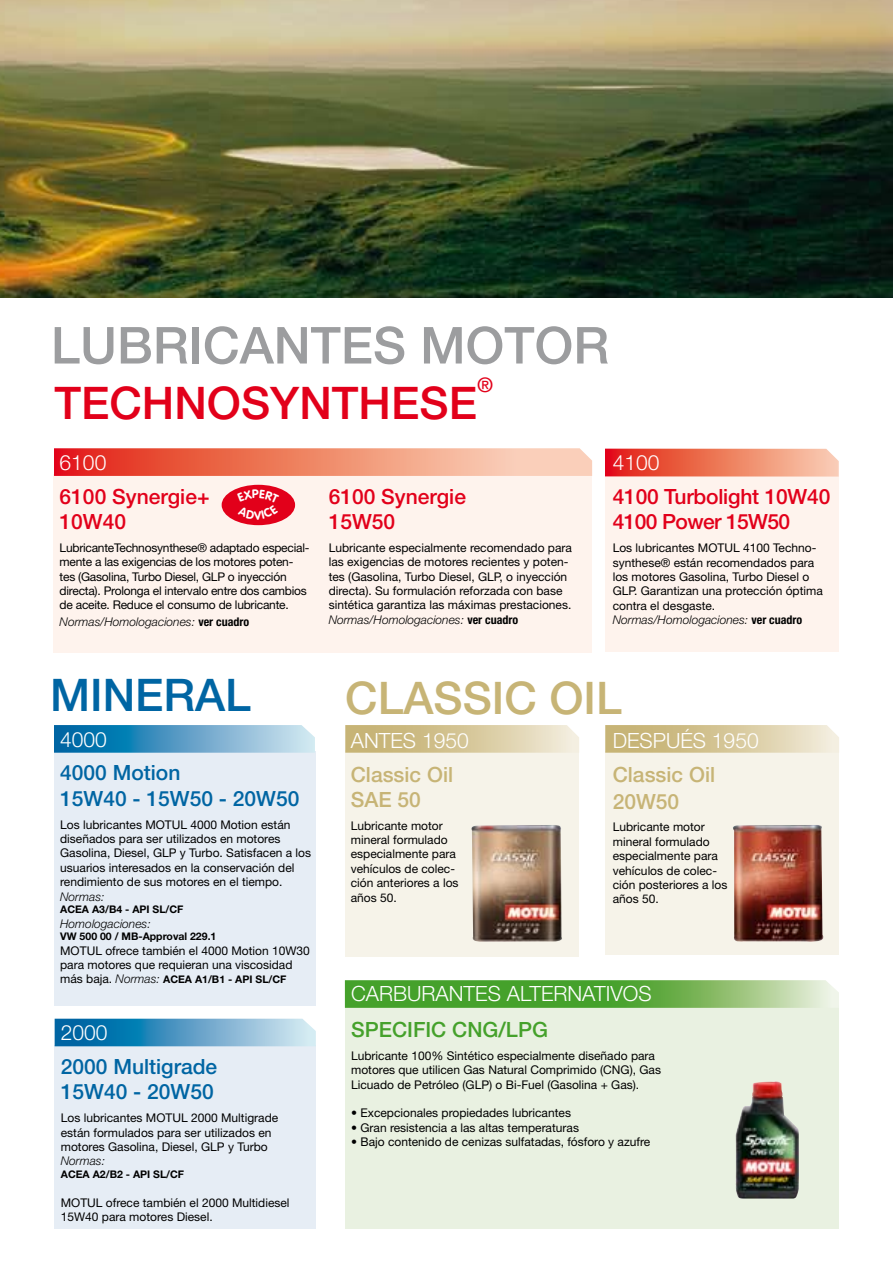
<style>
.page{position:relative;width:893px;height:1263px;background:#fff}
.page>*{position:absolute;margin:0;border:0;box-sizing:border-box;transform-origin:0 0}
.t1{font:500 51px "Helvetica Neue";color:#9c9d9f}
.t2{font:500 45px "Helvetica Neue";color:#e2001a}
.t3{font:500 45px "Helvetica Neue";color:#c7b476}
.t4{font:500 45px "Helvetica Neue";color:#0065a3}
.t5{font:500 21px/25.2px "Helvetica Neue";color:#e2001a}
.t6{font:300 21px "Helvetica Neue";color:#fff}
.t7{font:500 21px/25.2px "Helvetica Neue";color:#0065a3}
.t8{font:500 21px/25.2px "Helvetica Neue";color:#c7b476}
.t9{font:500 21px "Helvetica Neue";color:#45a12b}
.t10{font:500 20.1px "Helvetica Neue";color:#e2001a}
.t11{font:12px/14.4px "Helvetica Neue";color:#000}
.t12{font:12px/14.4px "Helvetica Neue";letter-spacing:-.02em;color:#000}
.t13{font:italic 300 12px "Helvetica Neue";color:#000}
.t14{font:700 10.5px "Helvetica Neue";color:#000}
.s1{font-weight:700;font-style:normal;font-stretch:condensed}
.s2{font-weight:300;font-style:italic}
.s3{font-weight:700;font-stretch:condensed}
.s4{font-weight:400;font-size:12px}
.s5{font-weight:300;font-style:italic;font-size:12px}
</style>
<div class="page">
<div style="left:53px;top:474px;width:539px;height:178px;background:#fef3ed"></div>
<svg style="left:54px;top:448px;width:538px;height:28px;background:#ef876f"></svg>
<div style="left:605px;top:476px;width:234px;height:176px;background:#fef3ed"></div>
<div style="left:605px;top:752px;width:234px;height:203px;background:#f6f3e9"></div>
<img style="left:733px;top:825px;width:91px;height:117px">
<div style="left:345px;top:750px;width:234px;height:207px;background:#f6f3e9"></div>
<svg style="left:345px;top:725px;width:234px;height:28px;background:#d8ca9e"></svg>
<img style="left:471px;top:825px;width:91px;height:117px">
<svg style="left:605px;top:725px;width:234px;height:28px;background:#d8ca9e"></svg>
<div style="left:345px;top:1005px;width:494px;height:224px;background:#e9f1e1"></div>
<svg style="left:345px;top:980px;width:494px;height:28px;background:#6bb151"></svg>
<svg style="left:605px;top:449px;width:234px;height:28px;background:#ed7a62"></svg>
<div style="left:54px;top:752px;width:262px;height:254px;background:#e6edf5"></div>
<svg style="left:54px;top:725px;width:261px;height:28px;background:#5ca1c8"></svg>
<div style="left:55px;top:1045px;width:261px;height:184px;background:#e6edf5"></div>
<svg style="left:55px;top:1019px;width:261px;height:27px;background:#589ec6"></svg>
<img style="left:0;top:0;width:892px;height:298px">
<div style="left:222px;top:485px;width:73px;height:40px;background:#e2001a;border-radius:50%"></div>
<img style="left:736px;top:1081px;width:63px;height:117px">
<svg style="left:233px;top:489px;width:50px;height:37px"></svg>
<h1 class="t1" style="left:51px;top:315px;width:99px">lubricant</h1>
<h1 class="t1" style="left:341px;top:315px;width:270px">Es MOTOR</h1>
<h3 class="t10" style="left:477px;top:373px;width:18px">®</h3>
<h2 class="t2" style="left:54px;top:376px;width:424px">TECHNOSYNTHESE</h2>
<h3 class="t6" style="left:60px;top:450px;width:48px">6100</h3>
<h3 class="t5" style="left:60px;top:483px;width:151px">6100 Synergie+<br>10W40</h3>
<p class="t12" style="left:60px;top:540px;width:251px">LubricanteTechnosynthese® adaptado especial&shy;mente a las exigencias de los motores poten&shy;tes (Gasolina, Turbo Diesel, GLP o inyección directa). Prolonga el intervalo entre dos cambios de aceite. Reduce el consumo de lubricante.</p>
<p class="t13" style="left:60px;top:614px;width:191px">Normas/Homologaciones: <span class="s1">ver cuadro</span></p>
<h3 class="t5" style="left:329px;top:483px;width:139px">6100 Synergie<br>15W50</h3>
<p class="t11" style="left:329px;top:540px;width:245px">Lubricante especialmente recomendado para las exigencias de motores recientes y poten&shy;tes (Gasolina, Turbo Diesel, GLP, o inyección directa). Su formulación reforzada con base sintética garantiza las máximas prestaciones.<br><span class="s2">Normas/Homologaciones:</span> <span class="s3">ver cuadro</span></p>
<h3 class="t6" style="left:613px;top:450px;width:48px">4100</h3>
<h3 class="t5" style="left:613px;top:484px;width:219px">4100 Turbolight 10W40<br>4100 Power 15W50</h3>
<p class="t11" style="left:613px;top:541px;width:212px">Los lubricantes MOTUL 4100 Techno&shy;synthese® están recomendados para los motores Gasolina, Turbo Diesel o GLP. Garantizan una protección óptima contra el desgaste.<br><span class="s2">Normas/Homologaciones:</span> <span class="s3">ver cuadro</span></p>
<h2 class="t4" style="left:50px;top:668px;width:202px">MINERAL</h2>
<h2 class="t3" style="left:345px;top:671px;width:278px">CLASSIC OIL</h2>
<h3 class="t6" style="left:351px;top:727px;width:119px">ANTES 1950</h3>
<h3 class="t8" style="left:351px;top:761px;width:104px">Classic Oil<br>SAE 50</h3>
<p class="t11" style="left:351px;top:818px;width:109px">Lubricante motor mineral formulado especialmente para vehículos de colec&shy;ción anteriores a los años 50.</p>
<h3 class="t6" style="left:613px;top:727px;width:147px">DESPUÉS 1950</h3>
<h3 class="t8" style="left:613px;top:760px;width:104px;line-height:27px">Classic Oil<br>20W50</h3>
<p class="t11" style="left:613px;top:820px;width:116px">Lubricante motor mineral formulado especialmente para vehículos de colec&shy;ción posteriores a los años 50.</p>
<h3 class="t6" style="left:60px;top:726px;width:48px">4000</h3>
<h3 class="t7" style="left:60px;top:760px;width:241px">4000 Motion<br>15W40 - 15W50 - 20W50</h3>
<p class="t11" style="left:60px;top:817px;width:252px">Los lubricantes MOTUL 4000 Motion están diseñados para ser utilizados en motores Gasolina, Diesel, GLP y Turbo. Satisfacen a los usuarios interesados en la conservación del rendimiento de sus motores en el tiempo.</p>
<p class="t13" style="left:60px;top:889px;width:46px">Normas:</p>
<p class="t14" style="left:60px;top:903px;width:125px">ACEA A3/B4 - API SL/CF</p>
<p class="t13" style="left:60px;top:916px;width:92px">Homologaciones:</p>
<p class="t14" style="left:60px;top:930px;width:158px">VW 500 00 / MB-Approval 229.1</p>
<p class="t11" style="left:60px;top:943px;width:251px">MOTUL ofrece también el 4000 Motion 10W30 para motores que requieran una viscosidad</p>
<p class="t14" style="left:60px;top:973px;width:228px"><span class="s4">más baja.</span> <span class="s5">Normas:</span> ACEA A1/B1 - API SL/CF</p>
<h3 class="t6" style="left:351px;top:981px;width:302px">CARBURANTES ALTERNATIVOS</h3>
<h3 class="t9" style="left:351px;top:1017px;width:198px">SPECIFIC CNG/LPG</h3>
<p class="t11" style="left:351px;top:1048px;width:311px">Lubricante 100% Sintético especialmente diseñado para motores que utilicen Gas Natural Comprimido (CNG), Gas<br>Licuado de Petróleo (GLP) o Bi-Fuel (Gasolina + Gas).</p>
<p class="t11" style="left:351px;top:1106px;width:221px">• Excepcionales propiedades lubricantes</p>
<p class="t11" style="left:351px;top:1120px;width:229px">• Gran resistencia a las altas temperaturas</p>
<p class="t11" style="left:351px;top:1134px;width:301px">• Bajo contenido de cenizas sulfatadas, fósforo y azufre</p>
<h3 class="t6" style="left:61px;top:1020px;width:48px">2000</h3>
<h3 class="t7" style="left:61px;top:1054px;width:158px">2000 Multigrade<br>15W40 - 20W50</h3>
<p class="t11" style="left:61px;top:1110px;width:219px">Los lubricantes MOTUL 2000 Multigrade están formulados para ser utilizados en motores Gasolina, Diesel, GLP y Turbo</p>
<p class="t13" style="left:61px;top:1154px;width:46px">Normas:</p>
<p class="t14" style="left:61px;top:1168px;width:125px">ACEA A2/B2 - API SL/CF</p>
<p class="t11" style="left:61px;top:1195px;width:230px">MOTUL ofrece también el 2000 Multidiesel<br>15W40 para motores Diesel.</p>
</div>
